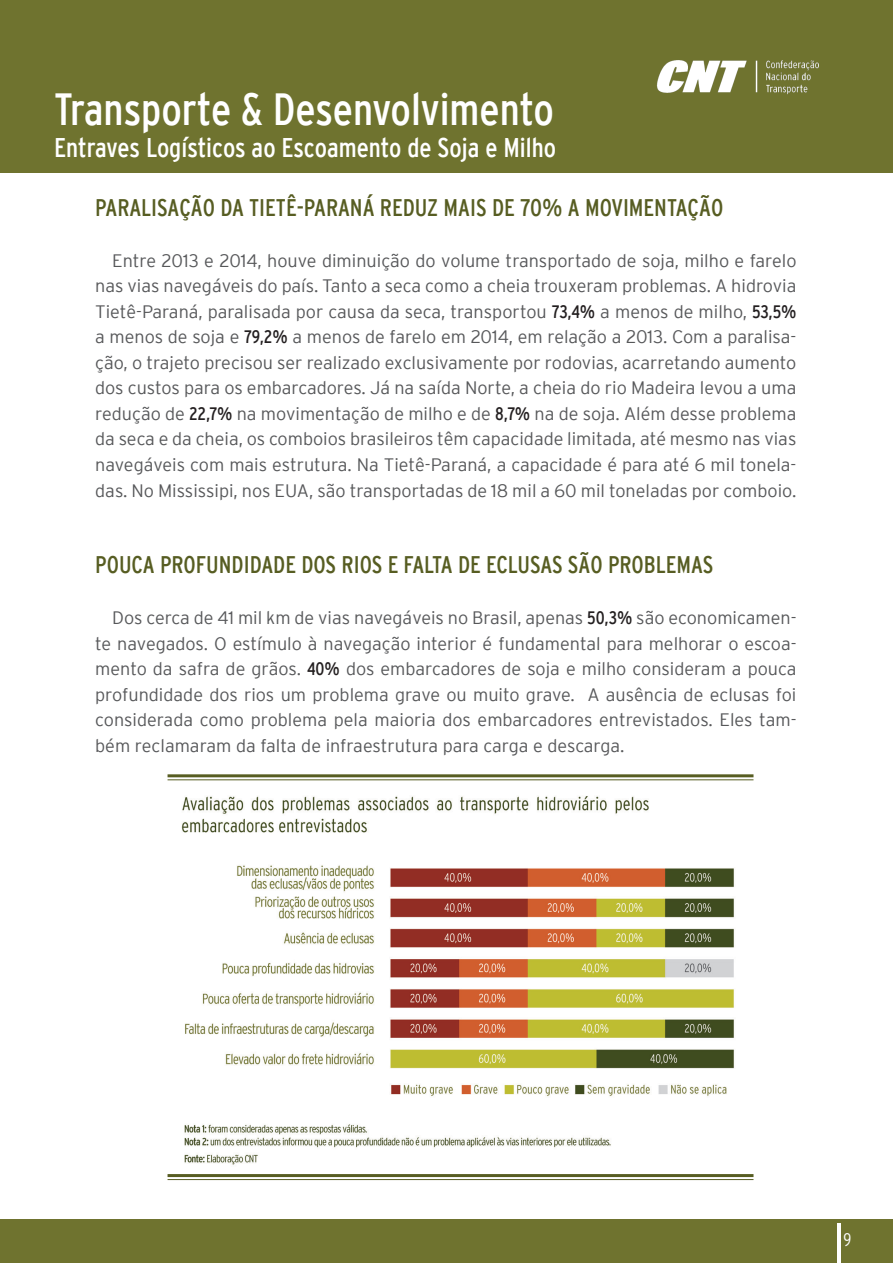
<style>
.page{position:relative;width:893px;height:1263px;background:#fff}
.page>*{position:absolute;margin:0;border:0;box-sizing:border-box;transform-origin:0 0}
.t1{font:condensed 45px "Interstate";color:#fff}
.t2{font:condensed 27px "Interstate";color:#fff}
.t3{font:condensed 24px "Interstate";color:#575d22}
.t4{font:300 18px/25.5px "Interstate";color:#57585a;text-align:justify}
.t5{font:300 condensed 18px "Interstate";color:#fff}
.s1{font-weight:400;font-stretch:condensed;color:#231f20}
</style>
<div class="page">
<div style="left:0;top:0;width:893px;height:173px;background:#6f732f"></div>
<div style="left:0;top:1219px;width:893px;height:44px;background:#6f732f"></div>
<hr style="left:838px;top:1223px;width:3px;height:40px;background:#fff">
<img style="left:656px;top:60px;width:163px;height:35px">
<img style="left:167px;top:779px;width:587px;height:402px">
<hr style="left:168px;top:774px;width:585px;height:3px;background:#575d22">
<hr style="left:168px;top:779px;width:585px;height:1px;background:#575d22">
<hr style="left:168px;top:1174px;width:585px;height:3px;background:#575d22">
<hr style="left:168px;top:1179px;width:585px;height:1px;background:#575d22">
<h1 class="t1" style="left:54px;top:84px;width:502px">Transporte &amp; Desenvolvimento</h1>
<h2 class="t2" style="left:54px;top:132px;width:504px">Entraves Logísticos ao Escoamento de Soja e Milho</h2>
<h3 class="t3" style="left:95px;top:194px;width:630px">PARALISAÇÃO DA TIETÊ-PARANÁ REDUZ MAIS DE 70% A MOVIMENTAÇÃO</h3>
<p class="t4" style="left:95px;top:248px;width:703px;text-indent:17px">Entre 2013 e 2014, houve diminuição do volume transportado de soja, milho e farelo nas vias navegáveis do país. Tanto a seca como a cheia trouxeram problemas. A hidrovia Tietê-Paraná, paralisada por causa da seca, transportou <span class="s1">73,4%</span> a menos de milho, <span class="s1">53,5% </span>a menos de soja e <span class="s1">79,2%</span> a menos de farelo em 2014, em relação a 2013. Com a paralisa&shy;ção, o trajeto precisou ser realizado exclusivamente por rodovias, acarretando aumento dos custos para os embarcadores. Já na saída Norte, a cheia do rio Madeira levou a uma redução de <span class="s1">22,7%</span> na movimentação de milho e de <span class="s1">8,7%</span> na de soja. Além desse problema da seca e da cheia, os comboios brasileiros têm capacidade limitada, até mesmo nas vias navegáveis com mais estrutura. Na Tietê-Paraná, a capacidade é para até 6 mil tonela&shy;das. No Mississipi, nos EUA, são transportadas de 18 mil a 60 mil toneladas por comboio.</p>
<h3 class="t3" style="left:95px;top:551px;width:620px">POUCA PROFUNDIDADE DOS RIOS E FALTA DE ECLUSAS SÃO PROBLEMAS</h3>
<p class="t4" style="left:95px;top:605px;width:703px;text-indent:17px">Dos cerca de 41 mil km de vias navegáveis no Brasil, apenas <span class="s1">50,3%</span> são economicamen&shy;te navegados. O estímulo à navegação interior é fundamental para melhorar o escoa&shy;mento da safra de grãos. <span class="s1">40%</span> dos embarcadores de soja e milho consideram a pouca profundidade dos rios um problema grave ou muito grave. A ausência de eclusas foi considerada como problema pela maioria dos embarcadores entrevistados. Eles tam&shy;bém reclamaram da falta de infraestrutura para carga e descarga.</p>
<p class="t5" style="left:844px;top:1230px;width:9px">9</p>
</div>
